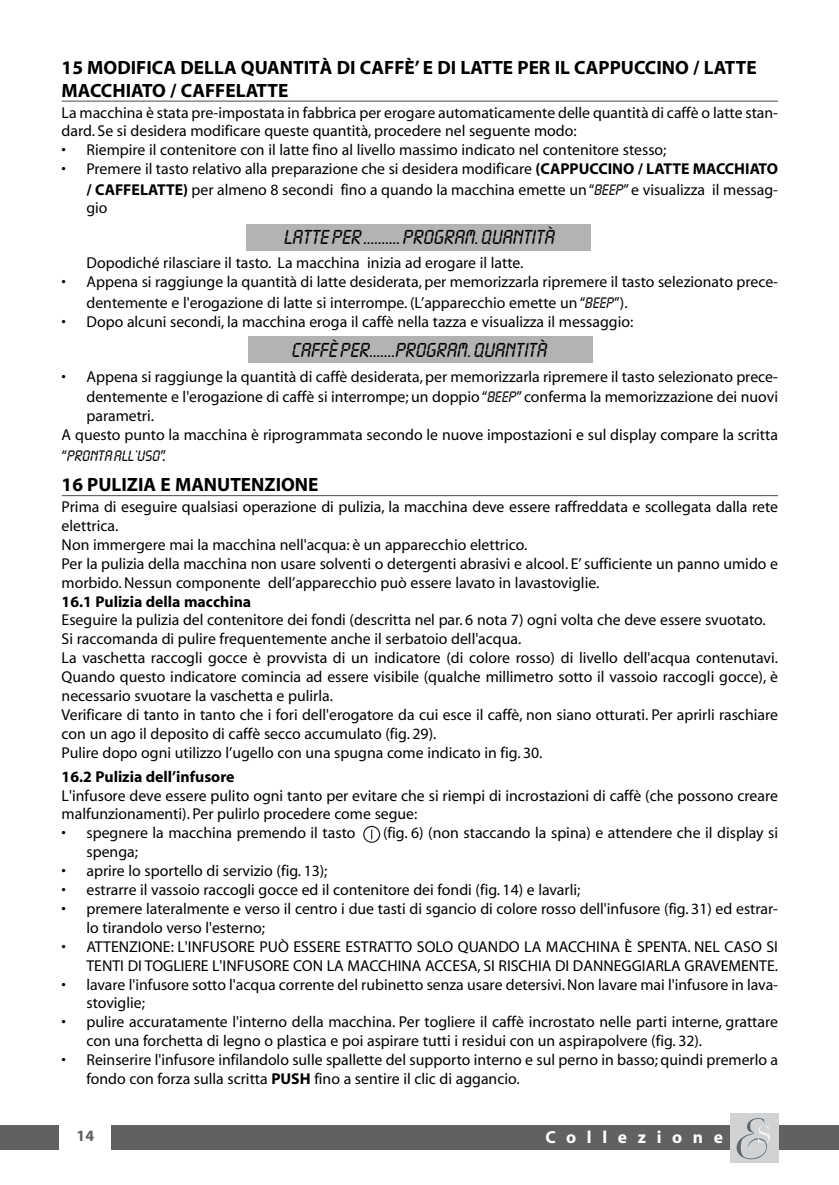
<style>
.page{position:relative;width:839px;height:1185px;background:#fff}
.page>*{position:absolute;margin:0;border:0;box-sizing:border-box;transform-origin:0 0}
.t1{font:21px "Lcd Plain";color:#000}
.t2{font:700 19.25px/23.1px "Myriad";color:#000}
.t3{font:700 17.5px "Myriad";letter-spacing:.61em;color:#fff}
.t4{font:15.75px/18.9px "Myriad";color:#000}
.t5{font:700 15.75px "Myriad";color:#000}
.t6{font:15.75px "Lcd Plain";color:#000}
.t7{font:700 15.75px "Myriad";color:#5e5e5e}
.s1{font-weight:700}
.s2{font-family:"Lcd Plain"}
.s3{font-family:"Myriad"}
</style>
<div class="page">
<div style="left:248px;top:337px;width:344px;height:26px;background:#b3b3b3"></div>
<div style="left:246px;top:224px;width:344px;height:26px;background:#b3b3b3"></div>
<div style="left:0;top:1125px;width:838px;height:25px;background:#616161"></div>
<div style="left:730px;top:1113px;width:48px;height:50px;background:#d1d2d4"></div>
<svg style="left:736px;top:1118px;width:33px;height:41px"></svg>
<div style="left:60px;top:1112px;width:51px;height:50px;background:#fff"></div>
<hr style="left:62px;top:101px;width:715px;height:1px;background:#4d4d4d">
<hr style="left:62px;top:495px;width:715px;height:1px;background:#4d4d4d">
<svg style="left:363px;top:826px;width:17px;height:17px"></svg>
<p class="t2" style="left:62px;top:57px;width:696px">15 MODIFICA DELLA QUANTITÀ DI CAFFÈ’ E DI LATTE PER IL CAPPUCCINO / LATTE<br>MACCHIATO / CAFFELATTE</p>
<p class="t4" style="left:62px;top:104px;width:717px">La macchina è stata pre-impostata in fabbrica per erogare automaticamente delle quantità di caffè o latte stan&shy;dard. Se si desidera modificare queste quantità, procedere nel seguente modo:</p>
<p class="t4" style="left:62px;top:142px;width:606px">• Riempire il contenitore con il latte fino al livello massimo indicato nel contenitore stesso;</p>
<p class="t4" style="left:62px;top:160px;width:717px;line-height:20.8px;text-align:right">• Premere il tasto relativo alla preparazione che si desidera modificare <span class="s1">(CAPPUCCINO / LATTE MACCHIATO / CAFFELATTE)</span> per almeno 8 secondi fino a quando la macchina emette un “<span class="s2">BEEP</span>”e visualizza il messag-</p>
<p class="t4" style="left:86px;top:200px;width:23px">gio</p>
<h1 class="t1" style="left:284px;top:224px;width:272px">LATTE PER .......... PROGRAM. QUANTITÀ</h1>
<p class="t4" style="left:86px;top:255px;width:438px">Dopodiché rilasciare il tasto. La macchina inizia ad erogare il latte.</p>
<p class="t4" style="left:86px;top:273px;width:693px;line-height:20.8px;text-indent:-25px">• Appena si raggiunge la quantità di latte desiderata, per memorizzarla ripremere il tasto selezionato prece&shy;dentemente e l'erogazione di latte si interrompe. (L’apparecchio emette un “<span class="s2">BEEP</span>”).</p>
<p class="t4" style="left:62px;top:313px;width:573px">• Dopo alcuni secondi, la macchina eroga il caffè nella tazza e visualizza il messaggio:</p>
<h1 class="t1" style="left:292px;top:337px;width:257px">caffè PER.......PROGRAM. QUANTITÀ</h1>
<p class="t4" style="left:62px;top:367px;width:717px;line-height:20.8px;text-align:right">• Appena si raggiunge la quantità di caffè desiderata, per memorizzarla ripremere il tasto selezionato prece&shy;dentemente e l'erogazione di caffè si interrompe; un doppio “<span class="s2">BEEP</span>”conferma la memorizzazione dei nuovi</p>
<p class="t4" style="left:62px;top:407px;width:717px;text-indent:25px">parametri.<br>A questo punto la macchina è riprogrammata secondo le nuove impostazioni e sul display compare la scritta</p>
<p class="t6" style="left:62px;top:446px;width:106px"><span class="s3">“</span>PRONTA ALL’USO<span class="s3">”.</span></p>
<p class="t2" style="left:62px;top:475px;width:258px">16 PULIZIA E MANUTENZIONE</p>
<p class="t4" style="left:62px;top:498px;width:717px">Prima di eseguire qualsiasi operazione di pulizia, la macchina deve essere raffreddata e scollegata dalla rete elettrica.<br>Non immergere mai la macchina nell'acqua: è un apparecchio elettrico.<br>Per la pulizia della macchina non usare solventi o detergenti abrasivi e alcool. E’ sufficiente un panno umido e morbido. Nessun componente dell’apparecchio può essere lavato in lavastoviglie.</p>
<p class="t5" style="left:62px;top:595px;width:191px">16.1 Pulizia della macchina</p>
<p class="t4" style="left:62px;top:612px;width:717px">Eseguire la pulizia del contenitore dei fondi (descritta nel par. 6 nota 7) ogni volta che deve essere svuotato.<br>Si raccomanda di pulire frequentemente anche il serbatoio dell'acqua.<br>La vaschetta raccogli gocce è provvista di un indicatore (di colore rosso) di livello dell'acqua contenutavi.<br>Quando questo indicatore comincia ad essere visibile (qualche millimetro sotto il vassoio raccogli gocce), è necessario svuotare la vaschetta e pulirla.<br>Verificare di tanto in tanto che i fori dell'erogatore da cui esce il caffè, non siano otturati. Per aprirli raschiare con un ago il deposito di caffè secco accumulato (fig. 29).<br>Pulire dopo ogni utilizzo l’ugello con una spugna come indicato in fig. 30.</p>
<p class="t5" style="left:62px;top:770px;width:174px">16.2 Pulizia dell’infusore</p>
<p class="t4" style="left:62px;top:787px;width:717px">L'infusore deve essere pulito ogni tanto per evitare che si riempi di incrostazioni di caffè (che possono creare malfunzionamenti). Per pulirlo procedere come segue:</p>
<p class="t4" style="left:62px;top:825px;width:295px">• spegnere la macchina premendo il tasto</p>
<p class="t4" style="left:383px;top:825px;width:396px">(fig. 6) (non staccando la spina) e attendere che il display si</p>
<p class="t4" style="left:86px;top:844px;width:53px">spenga;</p>
<p class="t4" style="left:62px;top:862px;width:267px">• aprire lo sportello di servizio (fig. 13);</p>
<p class="t4" style="left:62px;top:881px;width:520px">• estrarre il vassoio raccogli gocce ed il contenitore dei fondi (fig. 14) e lavarli;</p>
<p class="t4" style="left:86px;top:900px;width:693px;text-indent:-25px">• premere lateralmente e verso il centro i due tasti di sgancio di colore rosso dell'infusore (fig. 31) ed estrar&shy;lo tirandolo verso l'esterno;</p>
<p class="t4" style="left:62px;top:938px;width:717px;text-align:right">• ATTENZIONE: L'INFUSORE PUÒ ESSERE ESTRATTO SOLO QUANDO LA MACCHINA È SPENTA. NEL CASO SI<br>TENTI DI TOGLIERE L'INFUSORE CON LA MACCHINA ACCESA, SI RISCHIA DI DANNEGGIARLA GRAVEMENTE.</p>
<p class="t4" style="left:86px;top:976px;width:693px;text-indent:-25px">• lavare l'infusore sotto l'acqua corrente del rubinetto senza usare detersivi. Non lavare mai l'infusore in lava&shy;stoviglie;</p>
<p class="t4" style="left:86px;top:1014px;width:692px;text-indent:-25px">• pulire accuratamente l'interno della macchina. Per togliere il caffè incrostato nelle parti interne, grattare con una forchetta di legno o plastica e poi aspirare tutti i residui con un aspirapolvere (fig. 32).</p>
<p class="t4" style="left:86px;top:1051px;width:693px;text-indent:-25px">• Reinserire l'infusore infilandolo sulle spallette del supporto interno e sul perno in basso; quindi premerlo a fondo con forza sulla scritta <span class="s1">PUSH</span> fino a sentire il clic di aggancio.</p>
<p class="t7" style="left:77px;top:1130px;width:19px">14</p>
<p class="t3" style="left:545px;top:1131px;width:179px">Collezione</p>
</div>
